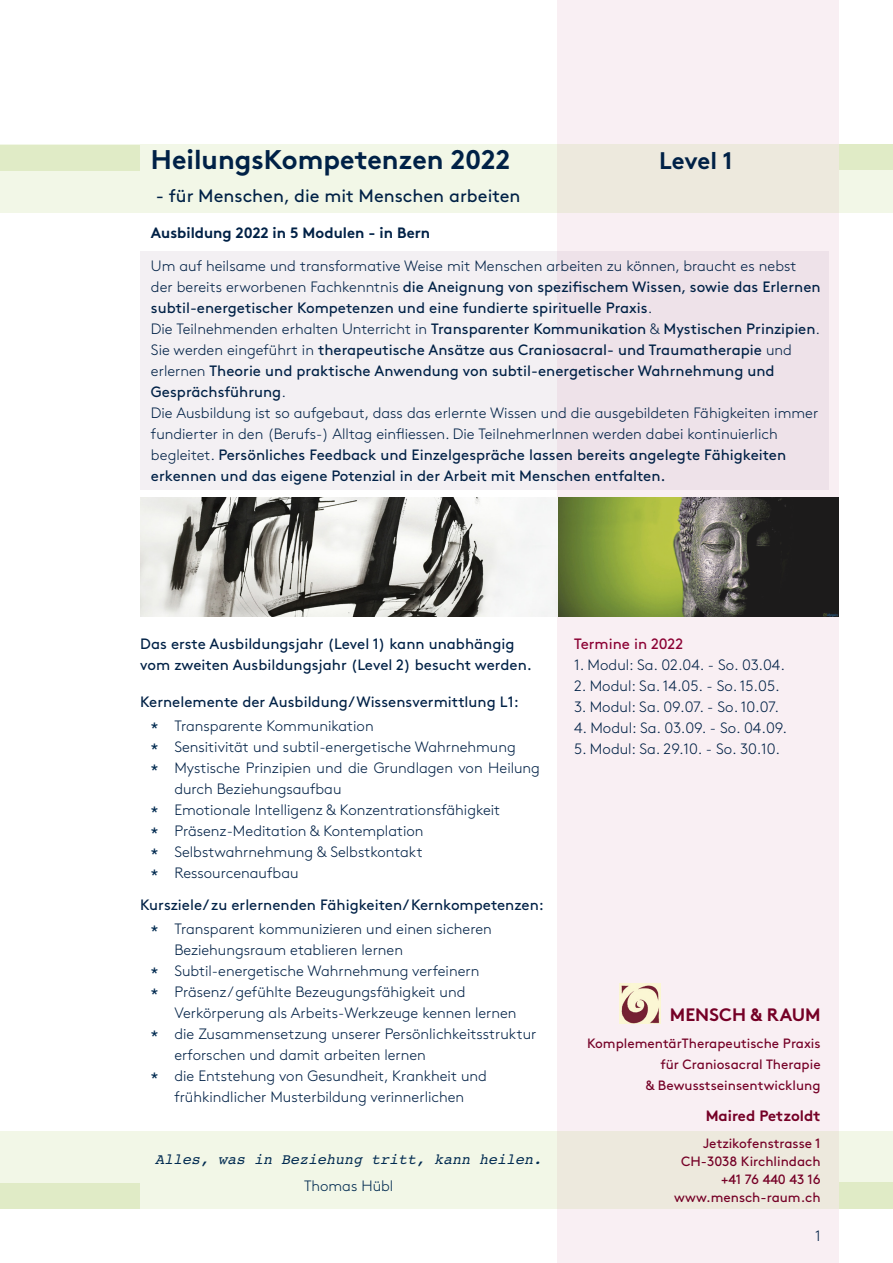
<style>
.page{position:relative;width:893px;height:1263px;background:#fff}
.page>*{position:absolute;margin:0;border:0;box-sizing:border-box;transform-origin:0 0}
.t1{font:700 27px "Brown";color:#002146}
.t2{font:700 24px "Brown";letter-spacing:-.01em;color:#002146}
.t3{font:18px "Brown";color:#002146}
.t4{font:700 18px "Brown";color:#750026}
.t5{font:300 15px/21px "Brown";color:#002146}
.t6{font:15px/21px "Brown";color:#002146}
.t7{font:italic 15px "Courier";color:#002a50}
.t8{font:700 15px "Brown";color:#002146}
.t9{font:700 15px "Brown";color:#750026}
.t10{font:15px "Brown";color:#8b0133}
.t11{font:15px "Brown";color:#002a50}
.t12{font:300 15px "Brown";color:#002a50}
.t13{font:13.5px "Brown";color:#750026}
.s1{font-weight:300}
.s2{font-weight:400}
</style>
<div class="page">
<div style="left:557px;top:0;width:282px;height:1263px;background:#f9eff3"></div>
<div style="left:140px;top:251px;width:689px;height:239px;background:linear-gradient(to right,#f5f5f6,#ede0e8)"></div>
<div style="left:0;top:145px;width:893px;height:68px;background:linear-gradient(to right,#f3fae9,#eeebde)"></div>
<div style="left:0;top:1132px;width:893px;height:77px;background:linear-gradient(to right,#f3fae9,#eeebde)"></div>
<div style="left:0;top:145px;width:140px;height:26px;background:#e0ebc6"></div>
<div style="left:0;top:1183px;width:140px;height:26px;background:#e0ebc6"></div>
<div style="left:839px;top:145px;width:54px;height:25px;background:#e0ebc6"></div>
<img style="left:140px;top:497px;width:699px;height:120px">
<div style="left:839px;top:1182px;width:54px;height:27px;background:#e0ebc6"></div>
<img style="left:619px;top:983px;width:41px;height:41px">
<p class="t1" style="left:151px;top:138px;width:361px">HeilungsKompetenzen 2022</p>
<p class="t2" style="left:659px;top:141px;width:75px">Level 1</p>
<p class="t3" style="left:156px;top:182px;width:366px">- für Menschen, die mit Menschen arbeiten</p>
<p class="t8" style="left:151px;top:221px;width:281px">Ausbildung 2022 in 5 Modulen - in Bern</p>
<p class="t6" style="left:151px;top:254px;width:671px"><span class="s1">Um auf heilsame und transformative Weise mit Menschen arbeiten zu können, braucht es nebst der bereits erworbenen Fachkenntnis</span> die Aneignung von spezifischem Wissen, sowie das Erlernen subtil-energetischer Kompetenzen und eine fundierte spirituelle Praxis<span class="s1">.</span></p>
<p class="t6" style="left:151px;top:317px;width:671px"><span class="s1">Die Teilnehmenden erhalten Unterricht in</span> Transparenter Kommunikation <span class="s1">&amp;</span> Mystischen Prinzipien<span class="s1">.<br>Sie werden eingeführt in</span> therapeutische Ansätze aus Craniosacral- und Traumatherapie <span class="s1">und erlernen</span> Theorie und praktische Anwendung von subtil-energetischer Wahrnehmung und Gesprächsführung<span class="s1">.</span></p>
<p class="t5" style="left:151px;top:401px;width:669px">Die Ausbildung ist so aufgebaut, dass das erlernte Wissen und die ausgebildeten Fähigkeiten immer fundierter in den (Berufs-) Alltag einfliessen. Die TeilnehmerInnen werden dabei kontinuierlich begleitet. <span class="s2">Persönliches Feedback und Einzelgespräche lassen bereits angelegte Fähigkeiten erkennen und das eigene Potenzial in der Arbeit mit Menschen entfalten.</span></p>
<p class="t6" style="left:140px;top:632px;width:393px">Das erste Ausbildungsjahr (Level 1) kann unabhängig vom zweiten Ausbildungsjahr (Level 2) besucht werden.</p>
<p class="t10" style="left:574px;top:632px;width:111px">Termine in 2022</p>
<p class="t5" style="left:574px;top:653px;width:212px">1. Modul: Sa. 02.04. - So. 03.04.</p>
<p class="t5" style="left:574px;top:674px;width:207px">2. Modul: Sa. 14.05. - So. 15.05.</p>
<p class="t5" style="left:574px;top:695px;width:206px">3. Modul: Sa. 09.07. - So. 10.07.</p>
<p class="t5" style="left:574px;top:716px;width:215px">4. Modul: Sa. 03.09. - So. 04.09.</p>
<p class="t5" style="left:574px;top:737px;width:208px">5. Modul: Sa. 29.10. - So. 30.10.</p>
<p class="t6" style="left:140px;top:690px;width:380px">Kernelemente der Ausbildung/ Wissensvermittlung L1:</p>
<p class="t5" style="left:174px;top:714px;width:201px">Transparente Kommunikation</p>
<p class="t5" style="left:174px;top:735px;width:343px">Sensitivität und subtil-energetische Wahrnehmung</p>
<p class="t5" style="left:174px;top:756px;width:367px">Mystische Prinzipien und die Grundlagen von Heilung durch Beziehungsaufbau</p>
<p class="t5" style="left:174px;top:798px;width:327px">Emotionale Intelligenz &amp; Konzentrationsfähigkeit</p>
<p class="t5" style="left:174px;top:819px;width:251px">Präsenz-Meditation &amp; Kontemplation</p>
<p class="t5" style="left:174px;top:840px;width:250px">Selbstwahrnehmung &amp; Selbstkontakt<br>Ressourcenaufbau</p>
<p class="t11" style="left:151px;top:716px;width:9px">*</p>
<p class="t11" style="left:151px;top:737px;width:9px">*</p>
<p class="t11" style="left:151px;top:758px;width:9px">*</p>
<p class="t11" style="left:151px;top:800px;width:9px">*</p>
<p class="t11" style="left:151px;top:821px;width:9px">*</p>
<p class="t11" style="left:151px;top:842px;width:9px">*</p>
<p class="t11" style="left:151px;top:863px;width:9px">*</p>
<p class="t6" style="left:140px;top:893px;width:405px">Kursziele/ zu erlernenden Fähigkeiten/ Kernkompetenzen:</p>
<p class="t11" style="left:151px;top:919px;width:9px">*</p>
<p class="t11" style="left:151px;top:961px;width:9px">*</p>
<p class="t11" style="left:151px;top:982px;width:9px">*</p>
<p class="t11" style="left:151px;top:1024px;width:9px">*</p>
<p class="t11" style="left:151px;top:1066px;width:9px">*</p>
<p class="t5" style="left:174px;top:917px;width:319px">Transparent kommunizieren und einen sicheren<br>Beziehungsraum etablieren lernen</p>
<p class="t5" style="left:174px;top:959px;width:307px">Subtil-energetische Wahrnehmung verfeinern</p>
<p class="t5" style="left:174px;top:980px;width:344px">Präsenz/ gefühlte Bezeugungsfähigkeit und<br>Verkörperung als Arbeits-Werkzeuge kennen lernen</p>
<p class="t5" style="left:174px;top:1022px;width:364px">die Zusammensetzung unserer Persönlichkeitsstruktur erforschen und damit arbeiten lernen</p>
<p class="t5" style="left:174px;top:1064px;width:314px">die Entstehung von Gesundheit, Krankheit und frühkindlicher Musterbildung verinnerlichen</p>
<p class="t7" style="left:155px;top:1147px;width:389px">Alles, was in Beziehung tritt, kann heilen.</p>
<p class="t12" style="left:304px;top:1175px;width:91px">Thomas Hübl</p>
<p class="t4" style="left:670px;top:1000px;width:152px">MENSCH &amp; RAUM</p>
<p class="t13" style="left:587px;top:1033px;width:235px">KomplementärTherapeutische Praxis</p>
<p class="t13" style="left:661px;top:1054px;width:162px">für Craniosacral Therapie</p>
<p class="t13" style="left:646px;top:1075px;width:176px">&amp; Bewusstseinsentwicklung</p>
<p class="t9" style="left:706px;top:1103px;width:116px">Maired Petzoldt</p>
<p class="t13" style="left:703px;top:1132px;width:119px">Jetzikofenstrasse 1</p>
<p class="t13" style="left:681px;top:1150px;width:141px">CH-3038 Kirchlindach</p>
<p class="t13" style="left:721px;top:1168px;width:101px">+41 76 440 43 16</p>
<p class="t13" style="left:674px;top:1186px;width:148px">www.mensch-raum.ch</p>
<p class="t5" style="left:815px;top:1224px;width:7px">1</p>
</div>
